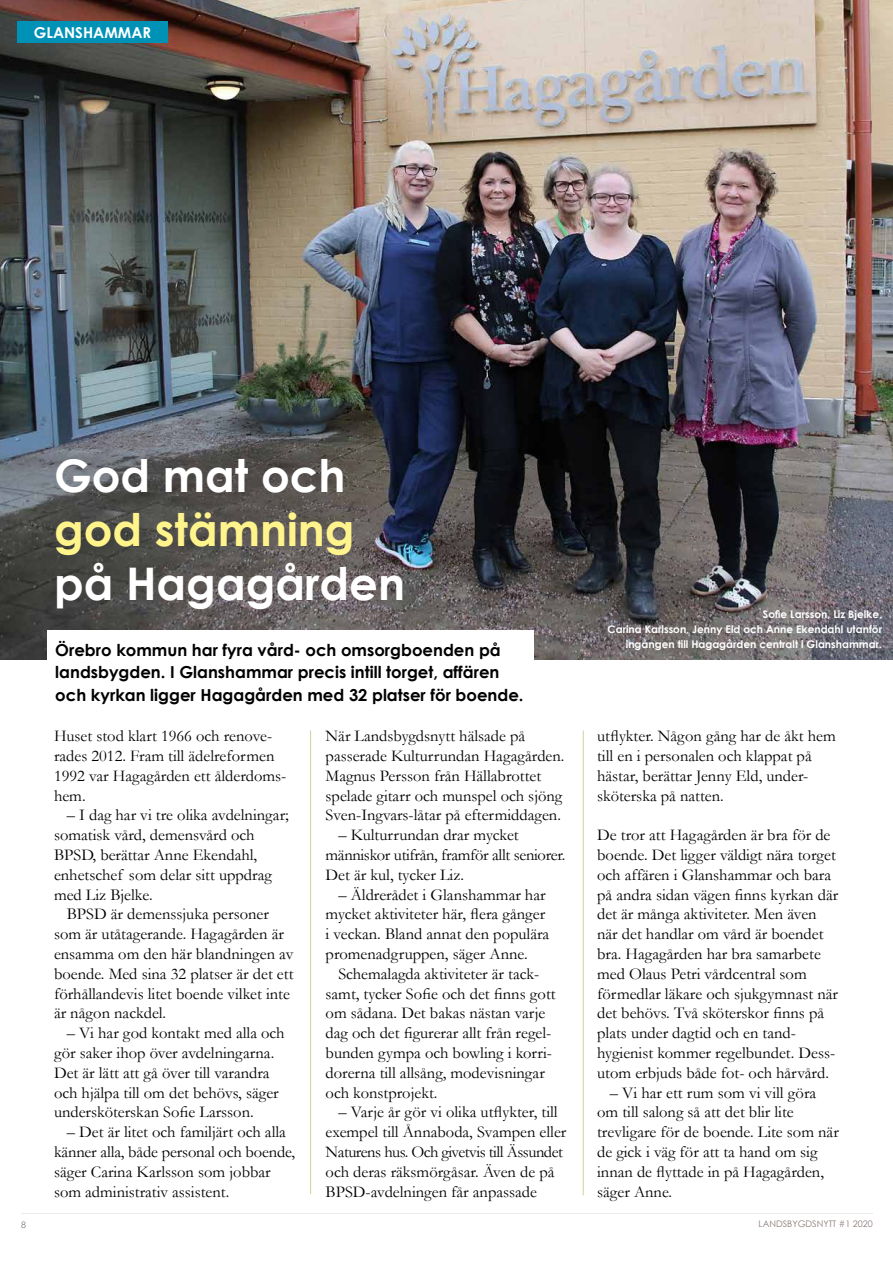
<style>
.page{position:relative;width:893px;height:1263px;background:#fff}
.page>*{position:absolute;margin:0;border:0;box-sizing:border-box;transform-origin:0 0}
.t1{font:700 45px "Century Gothic";color:#fff}
.t2{font:700 45px "Century Gothic";color:#fff48c}
.t3{font:16.5px/19.8px "Garamond";color:#000}
.t4{font:700 16.5px/22.5px "Century Gothic";color:#000}
.t5{font:700 15px "Century Gothic";color:#fff}
.t6{font:700 10.5px/15px "Century Gothic";color:#fff;text-align:right}
.t7{font:9px "Century Gothic";color:#887c77}
</style>
<div class="page">
<img style="left:0;top:0;width:893px;height:659px">
<div style="left:47px;top:630px;width:487px;height:84px;background:#fff"></div>
<hr style="left:21px;top:1213px;width:852px;height:1px;background:#eceae6">
<hr style="left:583px;top:730px;width:1px;height:465px;background:#c1da98">
<hr style="left:310px;top:730px;width:1px;height:464px;background:#c1da98">
<div style="left:17px;top:21px;width:151px;height:22px;background:#0092b6"></div>
<p class="t5" style="left:34px;top:23px;width:119px">GLANSHAMMAR</p>
<p class="t1" style="left:54px;top:447px;width:293px">God mat och</p>
<p class="t2" style="left:54px;top:501px;width:302px">god stämning</p>
<h1 class="t1" style="left:54px;top:555px;width:352px">på Hagagården</h1>
<h4 class="t4" style="left:55px;top:638px;width:470px">Örebro kommun har fyra vård- och omsorgboenden på landsbygden. I Glanshammar precis intill torget, affären och kyrkan ligger Hagagården med 32 platser för boende.</h4>
<p class="t3" style="left:54px;top:726px;width:234px">Huset stod klart 1966 och renove&shy;rades 2012. Fram till ädelreformen<br>1992 var Hagagården ett ålderdoms&shy;hem.</p>
<p class="t3" style="left:54px;top:805px;width:236px;text-indent:13px">– I dag har vi tre olika avdelningar; somatisk vård, demensvård och<br>BPSD, berättar Anne Ekendahl, enhetschef som delar sitt uppdrag med Liz Bjelke.</p>
<p class="t3" style="left:54px;top:904px;width:241px;text-indent:13px">BPSD är demenssjuka personer som är utåtagerande. Hagagården är ensamma om den här blandningen av boende. Med sina 32 platser är det ett förhållandevis litet boende vilket inte är någon nackdel.</p>
<p class="t3" style="left:54px;top:1023px;width:232px;text-indent:13px">– Vi har god kontakt med alla och gör saker ihop över avdelningarna.<br>Det är lätt att gå över till varandra och hjälpa till om det behövs, säger undersköterskan Sofie Larsson.</p>
<p class="t3" style="left:54px;top:1122px;width:243px;text-indent:13px">– Det är litet och familjärt och alla känner alla, både personal och boende, säger Carina Karlsson som jobbar som administrativ assistent.</p>
<p class="t3" style="left:326px;top:726px;width:240px">När Landsbygdsnytt hälsade på passerade Kulturrundan Hagagården.<br>Magnus Persson från Hällabrottet spelade gitarr och munspel och sjöng Sven-Ingvars-låtar på eftermiddagen.</p>
<p class="t3" style="left:326px;top:825px;width:241px;text-indent:13px">– Kulturrundan drar mycket människor utifrån, framför allt seniorer.<br>Det är kul, tycker Liz.</p>
<p class="t3" style="left:338px;top:884px;width:209px">– Äldrerådet i Glanshammar har</p>
<p class="t3" style="left:326px;top:904px;width:221px">mycket aktiviteter här, flera gånger</p>
<p class="t3" style="left:326px;top:924px;width:225px">i veckan. Bland annat den populära promenadgruppen, säger Anne.</p>
<p class="t3" style="left:326px;top:963px;width:232px;text-indent:13px">Schemalagda aktiviteter är tack&shy;samt, tycker Sofie och det finns gott om sådana. Det bakas nästan varje dag och det figurerar allt från regel&shy;bunden gympa och bowling i korri&shy;dorerna till allsång, modevisningar och konstprojekt.</p>
<p class="t3" style="left:326px;top:1102px;width:242px;text-indent:13px">– Varje år gör vi olika utflykter, till exempel till Ånnaboda, Svampen eller Naturens hus. Och givetvis till Ässundet och deras räksmörgåsar. Även de på BPSD-avdelningen får anpassade</p>
<p class="t6" style="left:763px;top:606px;width:121px">Sofie Larsson, Liz Bjelke,</p>
<p class="t6" style="left:608px;top:621px;width:276px">Carina Karlsson, Jenny Eld och Anne Ekendahl utanför ingången till Hagagården centralt i Glanshammar.</p>
<p class="t3" style="left:597px;top:726px;width:240px">utflykter. Någon gång har de åkt hem</p>
<p class="t3" style="left:597px;top:746px;width:216px">till en i personalen och klappat på hästar, berättar Jenny Eld, under&shy;sköterska på natten.</p>
<p class="t3" style="left:597px;top:825px;width:240px">De tror att Hagagården är bra för de boende. Det ligger väldigt nära torget och affären i Glanshammar och bara</p>
<p class="t3" style="left:597px;top:884px;width:243px">på andra sidan vägen finns kyrkan där</p>
<p class="t3" style="left:597px;top:904px;width:242px">det är många aktiviteter. Men även när det handlar om vård är boendet bra. Hagagården har bra samarbete med Olaus Petri vårdcentral som förmedlar läkare och sjukgymnast när</p>
<p class="t3" style="left:597px;top:1003px;width:228px">det behövs. Två sköterskor finns på</p>
<p class="t3" style="left:597px;top:1023px;width:240px">plats under dagtid och en tand&shy;hygienist kommer regelbundet. Dess&shy;utom erbjuds både fot- och hårvård.</p>
<p class="t3" style="left:597px;top:1082px;width:243px;text-indent:13px">– Vi har ett rum som vi vill göra om till salong så att det blir lite trevligare för de boende. Lite som när de gick i väg för att ta hand om sig innan de flyttade in på Hagagården, säger Anne.</p>
<p class="t7" style="left:21px;top:1219px;width:6px">8</p>
<p class="t7" style="left:759px;top:1218px;width:116px">LANDSBYGDSNYTT #1 2020</p>
</div>
